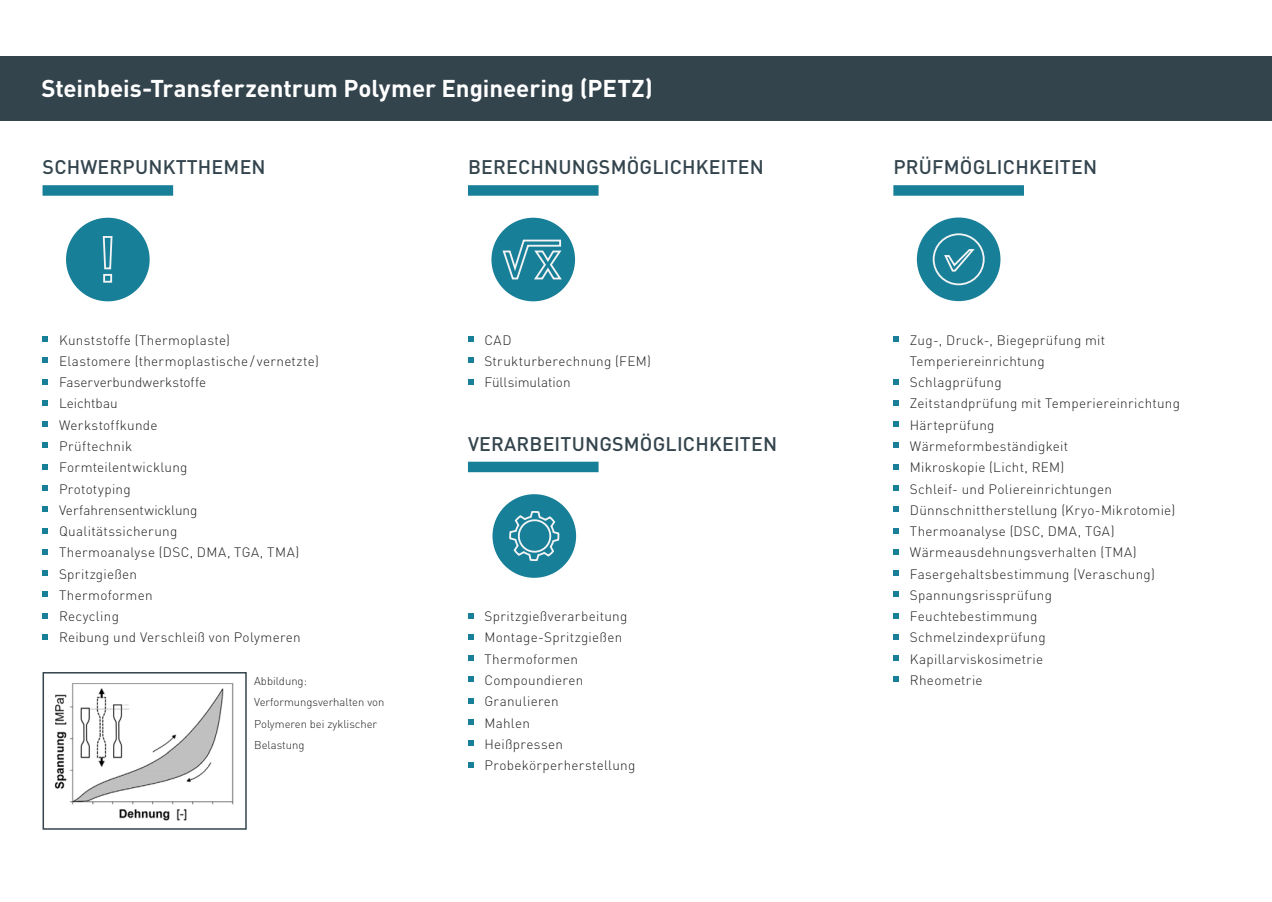
<style>
.page{position:relative;width:1272px;height:902px;background:#fff}
.page>*{position:absolute;margin:0;border:0;box-sizing:border-box;transform-origin:0 0}
.t1{font:700 24px "DINOT";letter-spacing:-.005em;color:#fff}
.t2{font:500 19.5px "DINOT";letter-spacing:.01em;color:#33444d}
.t3{font:300 13.5px/21.3px "DINOT";letter-spacing:.02em;color:#231f20}
.t4{font:300 11.25px/21.3px "DINOT";color:#231f20}
</style>
<div class="page">
<div style="left:0;top:56px;width:1271px;height:64px;background:#33444d"></div>
<img style="left:54px;top:683px;width:180px;height:138px">
<div style="left:43px;top:672px;width:204px;height:157px;border:2px solid #33444d"></div>
<svg style="left:43px;top:336px;width:5px;height:5px"></svg>
<svg style="left:43px;top:358px;width:5px;height:5px"></svg>
<svg style="left:43px;top:379px;width:5px;height:5px"></svg>
<svg style="left:43px;top:400px;width:5px;height:5px"></svg>
<svg style="left:43px;top:421px;width:5px;height:5px"></svg>
<svg style="left:43px;top:443px;width:5px;height:5px"></svg>
<svg style="left:43px;top:464px;width:5px;height:5px"></svg>
<svg style="left:43px;top:485px;width:5px;height:5px"></svg>
<svg style="left:43px;top:506px;width:5px;height:5px"></svg>
<svg style="left:43px;top:528px;width:5px;height:5px"></svg>
<svg style="left:43px;top:549px;width:5px;height:5px"></svg>
<svg style="left:43px;top:570px;width:5px;height:5px"></svg>
<svg style="left:43px;top:591px;width:5px;height:6px"></svg>
<svg style="left:43px;top:613px;width:5px;height:5px"></svg>
<svg style="left:43px;top:634px;width:5px;height:5px"></svg>
<svg style="left:468px;top:336px;width:5px;height:5px"></svg>
<svg style="left:468px;top:358px;width:5px;height:5px"></svg>
<svg style="left:468px;top:379px;width:5px;height:5px"></svg>
<svg style="left:893px;top:336px;width:5px;height:5px"></svg>
<svg style="left:893px;top:379px;width:5px;height:5px"></svg>
<svg style="left:893px;top:400px;width:5px;height:5px"></svg>
<svg style="left:893px;top:421px;width:5px;height:5px"></svg>
<svg style="left:893px;top:443px;width:5px;height:5px"></svg>
<svg style="left:893px;top:464px;width:5px;height:5px"></svg>
<svg style="left:893px;top:485px;width:5px;height:5px"></svg>
<svg style="left:893px;top:506px;width:5px;height:6px"></svg>
<svg style="left:893px;top:528px;width:5px;height:5px"></svg>
<svg style="left:893px;top:549px;width:5px;height:5px"></svg>
<svg style="left:893px;top:570px;width:5px;height:5px"></svg>
<svg style="left:893px;top:591px;width:5px;height:6px"></svg>
<svg style="left:893px;top:613px;width:5px;height:5px"></svg>
<svg style="left:893px;top:634px;width:5px;height:5px"></svg>
<svg style="left:893px;top:655px;width:5px;height:5px"></svg>
<svg style="left:893px;top:676px;width:5px;height:6px"></svg>
<div style="left:468px;top:185px;width:130px;height:11px;background:#187f98"></div>
<div style="left:43px;top:185px;width:130px;height:11px;background:#187f98"></div>
<div style="left:893px;top:185px;width:130px;height:11px;background:#187f98"></div>
<svg style="left:468px;top:613px;width:5px;height:5px"></svg>
<svg style="left:468px;top:634px;width:5px;height:5px"></svg>
<svg style="left:468px;top:655px;width:5px;height:5px"></svg>
<svg style="left:468px;top:676px;width:5px;height:6px"></svg>
<svg style="left:468px;top:698px;width:5px;height:5px"></svg>
<svg style="left:468px;top:719px;width:5px;height:5px"></svg>
<svg style="left:468px;top:740px;width:5px;height:5px"></svg>
<svg style="left:468px;top:762px;width:5px;height:5px"></svg>
<div style="left:468px;top:461px;width:130px;height:11px;background:#187f98"></div>
<div style="left:66px;top:218px;width:84px;height:83px;background:#187f98;border-radius:50%"></div>
<svg style="left:102px;top:236px;width:11px;height:47px"></svg>
<div style="left:491px;top:218px;width:84px;height:83px;background:#187f98;border-radius:50%"></div>
<svg style="left:502px;top:239px;width:60px;height:41px"></svg>
<div style="left:916px;top:217px;width:84px;height:84px;background:#187f98;border-radius:50%"></div>
<svg style="left:932px;top:233px;width:53px;height:53px"></svg>
<div style="left:492px;top:494px;width:84px;height:83px;background:#187f98;border-radius:50%"></div>
<svg style="left:509px;top:511px;width:51px;height:50px"></svg>
<h1 class="t1" style="left:41px;top:73px;width:613px">Steinbeis-Transferzentrum Polymer Engineering (PETZ)</h1>
<h2 class="t2" style="left:43px;top:155px;width:224px">SCHWERPUNKTTHEMEN</h2>
<p class="t3" style="left:59px;top:329px;width:261px">Kunststoffe (Thermoplaste)<br>Elastomere (thermoplastische / vernetzte)<br>Faserverbundwerkstoffe<br>Leichtbau<br>Werkstoffkunde<br>Prüftechnik<br>Formteilentwicklung<br>Prototyping<br>Verfahrensentwicklung<br>Qualitätssicherung<br>Thermoanalyse (DSC, DMA, TGA, TMA)<br>Spritzgießen<br>Thermoformen<br>Recycling<br>Reibung und Verschleiß von Polymeren</p>
<p class="t4" style="left:254px;top:670px;width:132px">Abbildung:<br>Verformungsverhalten von<br>Polymeren bei zyklischer<br>Belastung</p>
<h2 class="t2" style="left:468px;top:155px;width:297px">BERECHNUNGSMÖGLICHKEITEN</h2>
<h2 class="t2" style="left:893px;top:155px;width:205px">PRÜFMÖGLICHKEITEN</h2>
<p class="t3" style="left:484px;top:329px;width:168px">CAD<br>Strukturberechnung (FEM)<br>Füllsimulation</p>
<p class="t3" style="left:909px;top:329px;width:272px">Zug-, Druck-, Biegeprüfung mit<br>Temperiereinrichtung<br>Schlagprüfung<br>Zeitstandprüfung mit Temperiereinrichtung<br>Härteprüfung<br>Wärmeformbeständigkeit<br>Mikroskopie (Licht, REM)<br>Schleif- und Poliereinrichtungen<br>Dünnschnittherstellung (Kryo-Mikrotomie)<br>Thermoanalyse (DSC, DMA, TGA)<br>Wärmeausdehnungsverhalten (TMA)<br>Fasergehaltsbestimmung (Veraschung)<br>Spannungsrissprüfung<br>Feuchtebestimmung<br>Schmelzindexprüfung<br>Kapillarviskosimetrie<br>Rheometrie</p>
<h2 class="t2" style="left:468px;top:431px;width:310px">VERARBEITUNGSMÖGLICHKEITEN</h2>
<p class="t3" style="left:484px;top:605px;width:152px">Spritzgießverarbeitung<br>Montage-Spritzgießen<br>Thermoformen<br>Compoundieren<br>Granulieren<br>Mahlen<br>Heißpressen<br>Probekörperherstellung</p>
</div>
